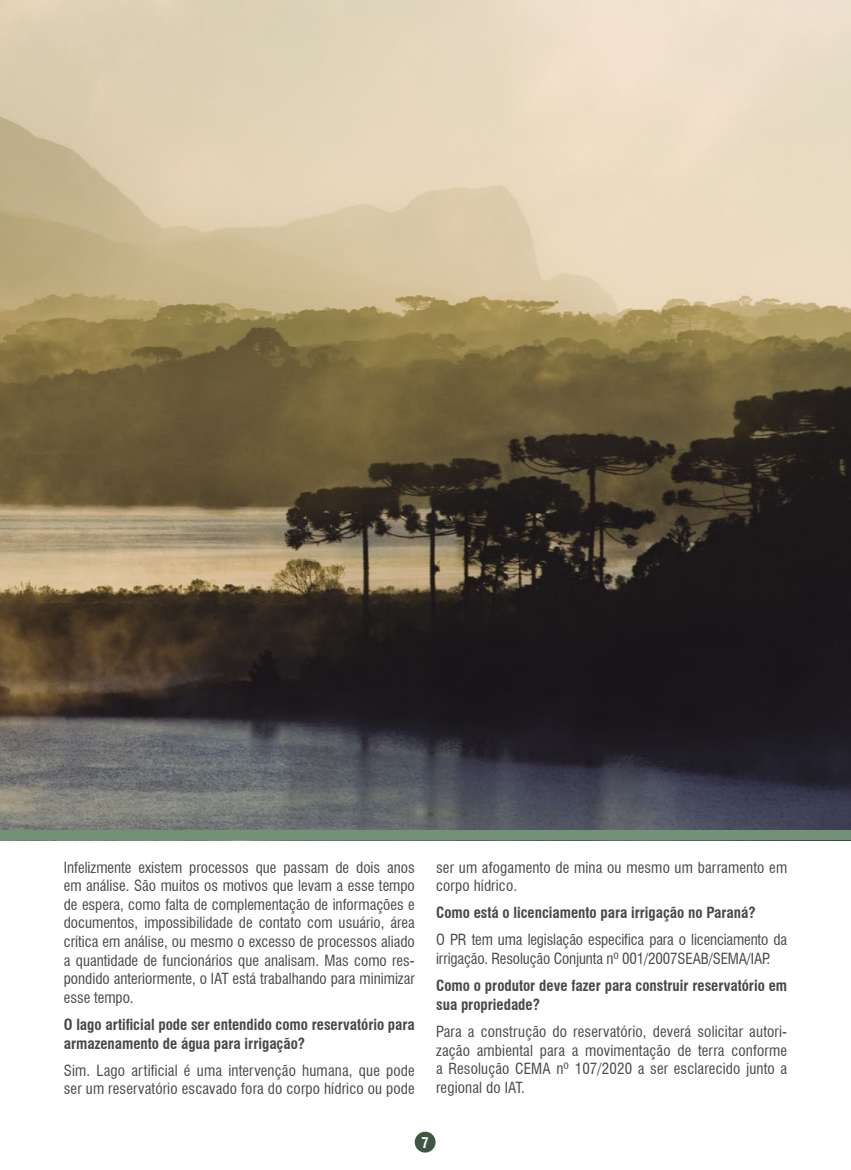
<style>
.page{position:relative;width:851px;height:1170px;background:#fff}
.page>*{position:absolute;margin:0;border:0;box-sizing:border-box;transform-origin:0 0}
.t1{font:condensed 15px/18.6px "Swiss 721 BT";letter-spacing:.01em;color:#484848;text-align:justify}
.t2{font:700 condensed 15px/18.6px "Swiss 721 BT";color:#484848}
.t3{font:condensed 15px/18.6px "Swiss 721 BT";letter-spacing:-.01em;color:#484848}
.t4{font:700 condensed 14.4px "Swiss 721 BT";color:#fff}
</style>
<div class="page">
<div style="left:414px;top:1131px;width:21px;height:21px;background:#3e5740;border-radius:50%"></div>
<img style="left:0;top:0;width:850px;height:830px">
<div style="left:0;top:830px;width:850px;height:10px;background:#739275"></div>
<p class="t1" style="left:64px;top:857px;width:352px">Infelizmente existem processos que passam de dois anos em análise. São muitos os motivos que levam a esse tempo de espera, como falta de complementação de informações e documentos, impossibilidade de contato com usuário, área crítica em análise, ou mesmo o excesso de processos aliado a quantidade de funcionários que analisam. Mas como res&shy;pondido anteriormente, o IAT está trabalhando para minimizar esse tempo.</p>
<p class="t2" style="left:64px;top:1015px;width:352px">O lago artificial pode ser entendido como reservatório para armazenamento de água para irrigação?</p>
<p class="t1" style="left:64px;top:1060px;width:352px">Sim. Lago artificial é uma intervenção humana, que pode ser um reservatório escavado fora do corpo hídrico ou pode</p>
<p class="t1" style="left:436px;top:857px;width:352px">ser um afogamento de mina ou mesmo um barramento em corpo hídrico.</p>
<p class="t2" style="left:436px;top:903px;width:321px">Como está o licenciamento para irrigação no Paraná?</p>
<p class="t3" style="left:436px;top:930px;width:352px">O PR tem uma legislação especifica para o licenciamento da irrigação. Resolução Conjunta nº 001/2007SEAB/SEMA/IAP.</p>
<p class="t2" style="left:436px;top:976px;width:352px">Como o produtor deve fazer para construir reservatório em sua propriedade?</p>
<p class="t1" style="left:436px;top:1022px;width:352px">Para a construção do reservatório, deverá solicitar autori&shy;zação ambiental para a movimentação de terra conforme a Resolução CEMA nº 107/2020 a ser esclarecido junto a regional do IAT.</p>
<p class="t4" style="left:421px;top:1133px;width:9px">7</p>
</div>
